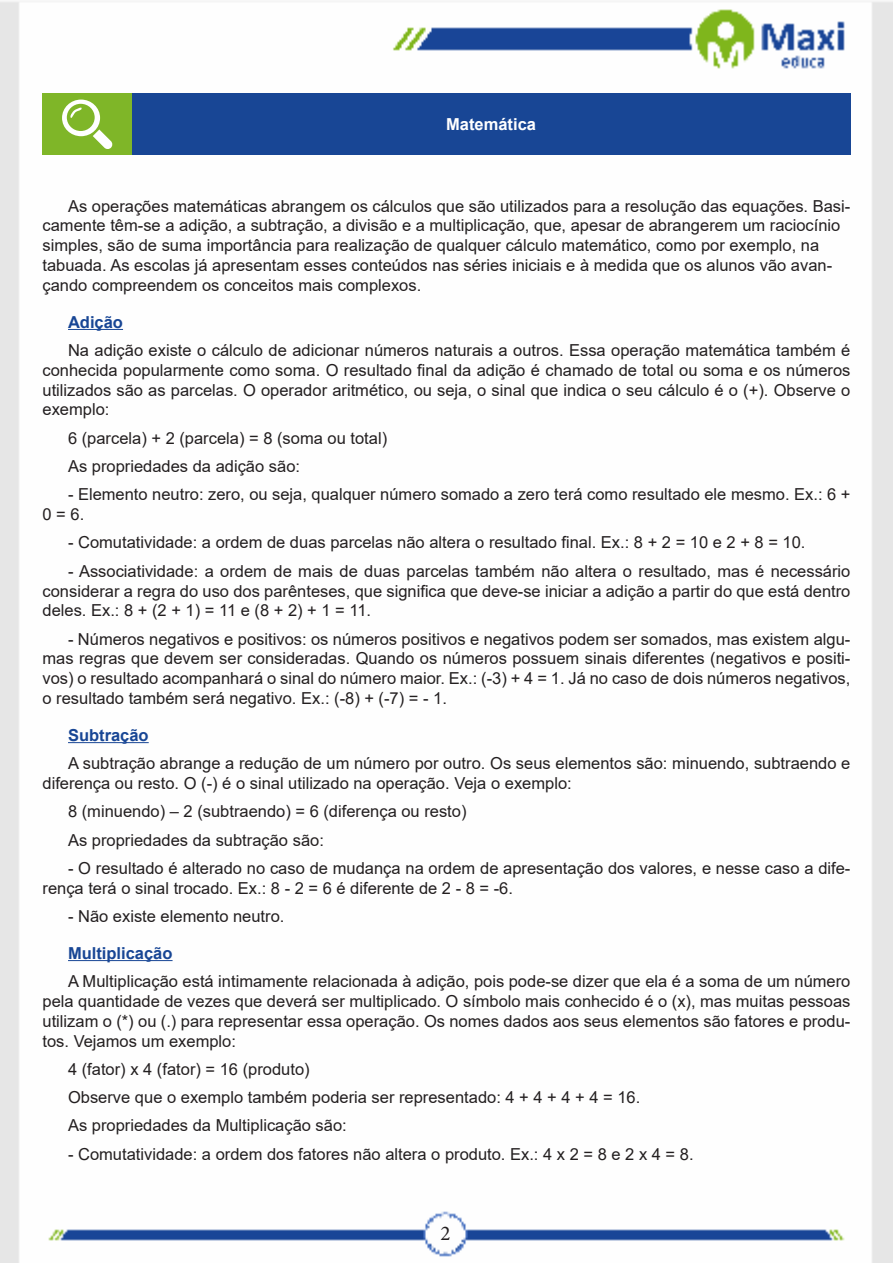
<style>
.page{position:relative;width:893px;height:1263px;background:#fff}
.page>*{position:absolute;margin:0;border:0;box-sizing:border-box;transform-origin:0 0}
.t1{font:21px "Minion Pro";color:#231f20}
.TEXTO_BASE{font:16.5px/19.8px "Arial";color:#231f20}
.TEXTO_BASE-2{font:700 16.5px "Arial";color:#184695}
.Titulo_de_Caixa{font:700 16.5px "Arial";color:#fff}
</style>
<div class="page">
<img style="left:0;top:1px;width:893px;height:1262px">
<hr style="left:68px;top:329px;width:55px;height:1px;background:#184695">
<hr style="left:68px;top:742px;width:81px;height:1px;background:#184695">
<hr style="left:68px;top:960px;width:105px;height:1px;background:#184695">
<div style="left:43px;top:94px;width:89px;height:61px;background:#7fb628"></div>
<div style="left:132px;top:94px;width:718px;height:61px;background:#184695"></div>
<svg style="left:62px;top:100px;width:51px;height:49px"></svg>
<p class="Titulo_de_Caixa" style="left:446px;top:113px;width:91px">Matemática</p>
<p class="TEXTO_BASE" style="left:43px;top:196px;width:809px;text-indent:26px">As operações matemáticas abrangem os cálculos que são utilizados para a resolução das equações. Basi&shy;camente têm-se a adição, a subtração, a divisão e a multiplicação, que, apesar de abrangerem um raciocínio simples, são de suma importância para realização de qualquer cálculo matemático, como por exemplo, na tabuada. As escolas já apresentam esses conteúdos nas séries iniciais e à medida que os alunos vão avan&shy;çando compreendem os conceitos mais complexos.</p>
<p class="TEXTO_BASE-2" style="left:68px;top:310px;width:57px">Adição</p>
<p class="TEXTO_BASE" style="left:43px;top:340px;width:809px;text-align:justify;text-indent:26px">Na adição existe o cálculo de adicionar números naturais a outros. Essa operação matemática também é conhecida popularmente como soma. O resultado final da adição é chamado de total ou soma e os números utilizados são as parcelas. O operador aritmético, ou seja, o sinal que indica o seu cálculo é o (+). Observe o exemplo:</p>
<p class="TEXTO_BASE" style="left:68px;top:428px;width:321px">6 (parcela) + 2 (parcela) = 8 (soma ou total)</p>
<p class="TEXTO_BASE" style="left:68px;top:456px;width:234px">As propriedades da adição são:</p>
<p class="TEXTO_BASE" style="left:43px;top:484px;width:809px;text-indent:26px">- Elemento neutro: zero, ou seja, qualquer número somado a zero terá como resultado ele mesmo. Ex.: 6 +<br>0 = 6.</p>
<p class="TEXTO_BASE" style="left:68px;top:533px;width:739px">- Comutatividade: a ordem de duas parcelas não altera o resultado final. Ex.: 8 + 2 = 10 e 2 + 8 = 10.</p>
<p class="TEXTO_BASE" style="left:43px;top:561px;width:809px;text-align:justify;text-indent:26px">- Associatividade: a ordem de mais de duas parcelas também não altera o resultado, mas é necessário considerar a regra do uso dos parênteses, que significa que deve-se iniciar a adição a partir do que está dentro deles. Ex.: 8 + (2 + 1) = 11 e (8 + 2) + 1 = 11.</p>
<p class="TEXTO_BASE" style="left:43px;top:629px;width:809px;text-align:justify;text-indent:26px">- Números negativos e positivos: os números positivos e negativos podem ser somados, mas existem algu&shy;mas regras que devem ser consideradas. Quando os números possuem sinais diferentes (negativos e positi&shy;vos) o resultado acompanhará o sinal do número maior. Ex.: (-3) + 4 = 1. Já no caso de dois números negativos, o resultado também será negativo. Ex.: (-8) + (-7) = - 1.</p>
<p class="TEXTO_BASE-2" style="left:68px;top:723px;width:82px">Subtração</p>
<p class="TEXTO_BASE" style="left:43px;top:753px;width:809px;text-indent:26px">A subtração abrange a redução de um número por outro. Os seus elementos são: minuendo, subtraendo e diferença ou resto. O (-) é o sinal utilizado na operação. Veja o exemplo:</p>
<p class="TEXTO_BASE" style="left:68px;top:801px;width:400px">8 (minuendo) – 2 (subtraendo) = 6 (diferença ou resto)</p>
<p class="TEXTO_BASE" style="left:68px;top:830px;width:257px">As propriedades da subtração são:</p>
<p class="TEXTO_BASE" style="left:43px;top:858px;width:809px;text-indent:26px">- O resultado é alterado no caso de mudança na ordem de apresentação dos valores, e nesse caso a dife&shy;rença terá o sinal trocado. Ex.: 8 - 2 = 6 é diferente de 2 - 8 = -6.</p>
<p class="TEXTO_BASE" style="left:68px;top:906px;width:218px">- Não existe elemento neutro.</p>
<p class="TEXTO_BASE-2" style="left:68px;top:941px;width:106px">Multiplicação</p>
<p class="TEXTO_BASE" style="left:43px;top:971px;width:809px;text-align:justify;text-indent:26px">A Multiplicação está intimamente relacionada à adição, pois pode-se dizer que ela é a soma de um número pela quantidade de vezes que deverá ser multiplicado. O símbolo mais conhecido é o (x), mas muitas pessoas utilizam o (*) ou (.) para representar essa operação. Os nomes dados aos seus elementos são fatores e produ&shy;tos. Vejamos um exemplo:</p>
<p class="TEXTO_BASE" style="left:68px;top:1059px;width:243px">4 (fator) x 4 (fator) = 16 (produto)</p>
<p class="TEXTO_BASE" style="left:68px;top:1087px;width:574px">Observe que o exemplo também poderia ser representado: 4 + 4 + 4 + 4 = 16.</p>
<p class="TEXTO_BASE" style="left:68px;top:1116px;width:280px">As propriedades da Multiplicação são:</p>
<p class="TEXTO_BASE" style="left:68px;top:1144px;width:627px">- Comutatividade: a ordem dos fatores não altera o produto. Ex.: 4 x 2 = 8 e 2 x 4 = 8.</p>
<p class="t1" style="left:440px;top:1219px;width:12px">2</p>
</div>
